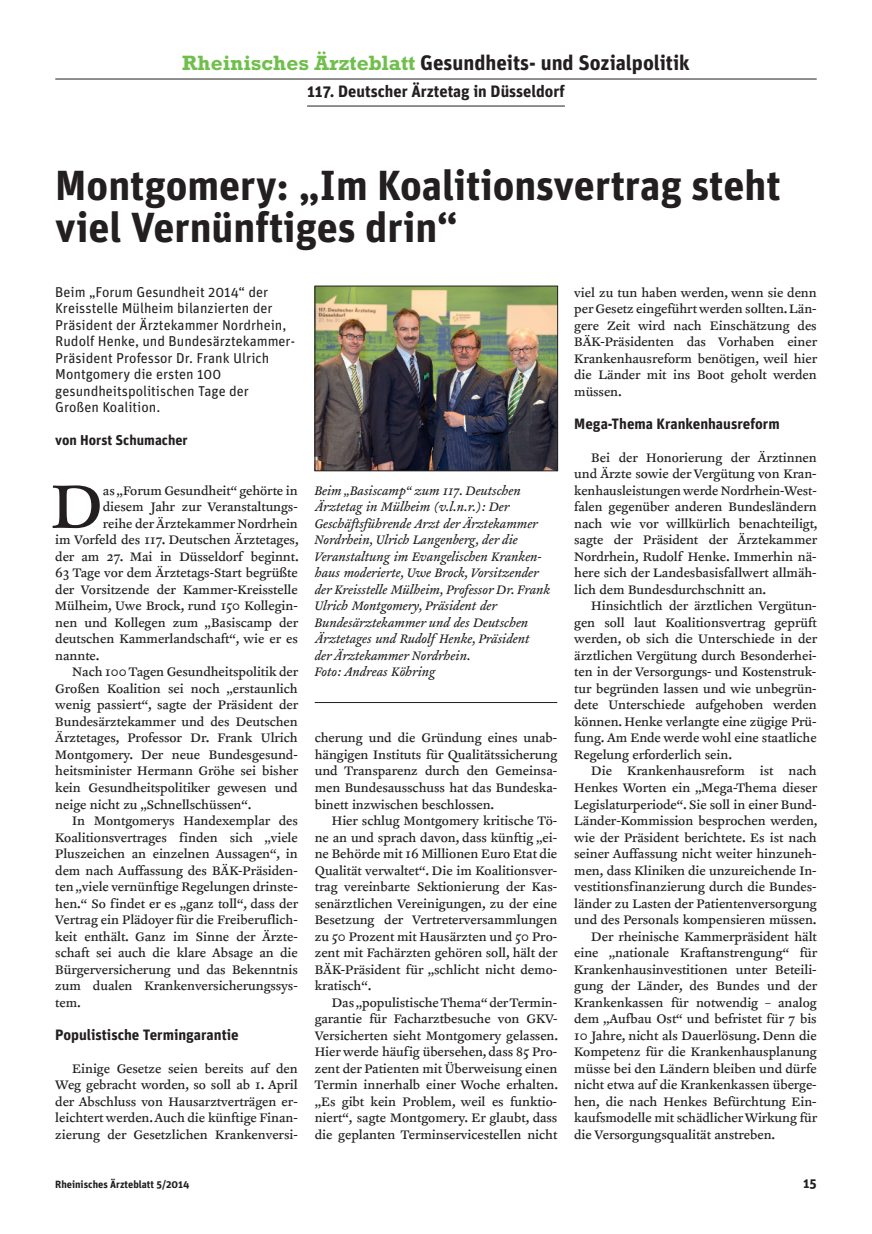
<style>
.page{position:relative;width:872px;height:1234px;background:#fff}
.page>*{position:absolute;margin:0;border:0;box-sizing:border-box;transform-origin:0 0}
.t1{font:70.65px "Clifford Nine Roman";color:#231f20}
.t2{font:700 42px/42px "Unit";color:#231f20}
.t3{font:700 21px "Unit";color:#231f20}
.t4{font:700 16.5px "Unit";color:#231f20}
.t5{font:700 15px "Unit";color:#231f20}
.t6{font:14.25px/16.5px "Clifford Nine Roman";color:#231f20;text-align:justify}
.t7{font:italic 14.25px/16.5px "Clifford Nine";color:#231f20}
.t8{font:14.25px/16.5px "Unit";color:#231f20}
.t9{font:700 14.25px "Unit";color:#231f20}
.t10{font:700 13.5px "Unit";color:#231f20}
.t11{font:700 10.5px "Unit";color:#231f20}
.s1{font-family:"Rockwell";color:#70bf4c}
</style>
<div class="page">
<hr style="left:55px;top:79px;width:761px;height:1px;background:#231f20">
<hr style="left:307px;top:106px;width:258px;height:1px;background:#231f20">
<img style="left:317px;top:288px;width:239px;height:181px">
<div style="left:315px;top:286px;width:243px;height:185px;border:1px solid #231f20"></div>
<hr style="left:315px;top:702px;width:242px;height:1px;background:#231f20">
<h3 class="t3" style="left:182px;top:56px;width:509px"><span class="s1">Rheinisches Ärzteblatt</span> Gesundheits- und Sozialpolitik</h3>
<p class="t4" style="left:307px;top:86px;width:259px">117. Deutscher Ärztetag in Düsseldorf</p>
<h2 class="t2" style="left:55px;top:169px;width:727px">Montgomery: „Im Koalitionsvertrag steht viel Vernünftiges drin“</h2>
<p class="t8" style="left:55px;top:285px;width:241px">Beim „Forum Gesundheit 2014“ der Kreisstelle Mülheim bilanzierten der Präsident der Ärztekammer Nordrhein, Rudolf Henke, und Bundesärztekammer-Präsident Professor Dr. Frank Ulrich Montgomery die ersten 100 gesundheitspolitischen Tage der Großen Koalition.</p>
<p class="t9" style="left:55px;top:435px;width:134px">von Horst Schumacher</p>
<h1 class="t1" style="left:51px;top:470px;width:53px">D</h1>
<p class="t6" style="left:103px;top:482px;width:196px">as „Forum Gesundheit“ gehörte in</p>
<p class="t6" style="left:103px;top:499px;width:196px">diesem Jahr zur Veranstaltungs-</p>
<p class="t6" style="left:103px;top:515px;width:196px">reihe derÄrztekammer Nordrhein</p>
<p class="t6" style="left:55px;top:532px;width:245px">im Vorfeld des 117. Deutschen Ärztetages,</p>
<p class="t6" style="left:55px;top:548px;width:245px">der am 27. Mai in Düsseldorf beginnt.</p>
<p class="t6" style="left:55px;top:565px;width:244px">63 Tage vor dem Ärztetags-Start begrüßte</p>
<p class="t6" style="left:55px;top:581px;width:244px">der Vorsitzende der Kammer-Kreisstelle</p>
<p class="t6" style="left:55px;top:598px;width:244px">Mülheim, Uwe Brock, rund 150 Kollegin-</p>
<p class="t6" style="left:55px;top:614px;width:244px">nen und Kollegen zum „Basiscamp der</p>
<p class="t6" style="left:55px;top:631px;width:244px">deutschen Kammerlandschaft“, wie er es</p>
<p class="t6" style="left:55px;top:647px;width:46px">nannte.</p>
<p class="t6" style="left:72px;top:664px;width:227px">Nach 100Tagen Gesundheitspolitik der</p>
<p class="t6" style="left:55px;top:680px;width:244px">Großen Koalition sei noch „erstaunlich</p>
<p class="t6" style="left:55px;top:697px;width:244px">wenig passiert“, sagte der Präsident der</p>
<p class="t6" style="left:55px;top:713px;width:244px">Bundesärztekammer und des Deutschen</p>
<p class="t6" style="left:55px;top:730px;width:244px">Ärztetages, Professor Dr. Frank Ulrich</p>
<p class="t6" style="left:55px;top:746px;width:244px">Montgomery. Der neue Bundesgesund-</p>
<p class="t6" style="left:55px;top:763px;width:244px">heitsminister Hermann Gröhe sei bisher</p>
<p class="t6" style="left:55px;top:779px;width:244px">kein Gesundheitspolitiker gewesen und</p>
<p class="t6" style="left:55px;top:796px;width:198px">neige nicht zu „Schnellschüssen“.</p>
<p class="t6" style="left:72px;top:812px;width:227px">In Montgomerys Handexemplar des</p>
<p class="t6" style="left:55px;top:829px;width:244px">Koalitionsvertrages finden sich „viele</p>
<p class="t6" style="left:55px;top:845px;width:244px">Pluszeichen an einzelnen Aussagen“, in</p>
<p class="t6" style="left:55px;top:862px;width:244px">dem nach Auffassung des BÄK-Präsiden-</p>
<p class="t6" style="left:55px;top:878px;width:244px">ten„viele vernünftige Regelungen drinste-</p>
<p class="t6" style="left:55px;top:895px;width:244px">hen.“ So findet er es „ganz toll“, dass der</p>
<p class="t6" style="left:55px;top:911px;width:244px">Vertrag ein Plädoyer für die Freiberuflich-</p>
<p class="t6" style="left:55px;top:928px;width:244px">keit enthält. Ganz im Sinne der Ärzte-</p>
<p class="t6" style="left:55px;top:944px;width:244px">schaft sei auch die klare Absage an die</p>
<p class="t6" style="left:55px;top:961px;width:244px">Bürgerversicherung und das Bekenntnis</p>
<p class="t6" style="left:55px;top:977px;width:244px">zum dualen Krankenversicherungssys-</p>
<p class="t6" style="left:55px;top:994px;width:27px">tem.</p>
<p class="t5" style="left:55px;top:1028px;width:185px">Populistische Termingarantie</p>
<p class="t6" style="left:55px;top:1060px;width:244px;text-indent:17px">Einige Gesetze seien bereits auf den Weg gebracht worden, so soll ab 1. April der Abschluss von Hausarztverträgen er&shy;leichtert werden.Auch die künftige Finan&shy;zierung der Gesetzlichen Krankenversi-</p>
<p class="t7" style="left:315px;top:482px;width:237px">Beim „Basiscamp“ zum 117. Deutschen Ärztetag in Mülheim (v.l.n.r.): Der Geschäftsführende Arzt der Ärztekammer Nordrhein, Ulrich Langenberg, der die Veranstaltung im Evangelischen Kranken&shy;haus moderierte, Uwe Brock, Vorsitzender der Kreisstelle Mülheim, Professor Dr. Frank Ulrich Montgomery, Präsident der Bundesärztekammer und des Deutschen Ärztetages und Rudolf Henke, Präsident<br>der Ärztekammer Nordrhein.<br>Foto:Andreas Köhring</p>
<p class="t6" style="left:315px;top:730px;width:244px">cherung und die Gründung eines unab&shy;hängigen Instituts für Qualitätssicherung und Transparenz durch den Gemeinsa&shy;men Bundesausschuss hat das Bundeska&shy;binett inzwischen beschlossen.</p>
<p class="t6" style="left:315px;top:812px;width:244px;text-indent:17px">Hier schlug Montgomery kritische Tö&shy;ne an und sprach davon, dass künftig „ei&shy;ne Behörde mit 16 Millionen Euro Etat die Qualität verwaltet“. Die im Koalitionsver&shy;trag vereinbarte Sektionierung der Kas&shy;senärztlichen Vereinigungen, zu der eine Besetzung der Vertreterversammlungen zu 50 Prozent mit Hausärzten und 50 Pro&shy;zent mit Fachärzten gehören soll, hält der BÄK-Präsident für „schlicht nicht demo&shy;kratisch“.</p>
<p class="t6" style="left:315px;top:994px;width:245px;text-indent:17px">Das „populistischeThema“ derTermin&shy;garantie für Facharztbesuche von GKV-Versicherten sieht Montgomery gelassen.<br>Hier werde häufig übersehen, dass 85 Pro&shy;zent der Patienten mit Überweisung einen Termin innerhalb einer Woche erhalten. „Es gibt kein Problem, weil es funktio&shy;niert“, sagte Montgomery. Er glaubt, dass die geplanten Terminservicestellen nicht</p>
<p class="t6" style="left:574px;top:284px;width:244px">viel zu tun haben werden, wenn sie denn perGesetz eingeführt werden sollten.Län&shy;gere Zeit wird nach Einschätzung des BÄK-Präsidenten das Vorhaben einer Krankenhausreform benötigen, weil hier die Länder mit ins Boot geholt werden müssen.</p>
<p class="t5" style="left:574px;top:418px;width:207px">Mega-Thema Krankenhausreform</p>
<p class="t6" style="left:574px;top:449px;width:245px;text-indent:17px">Bei der Honorierung der Ärztinnen und Ärzte sowie der Vergütung von Kran&shy;kenhausleistungen werde Nordrhein-West&shy;falen gegenüber anderen Bundesländern nach wie vor willkürlich benachteiligt, sagte der Präsident der Ärztekammer Nordrhein, Rudolf Henke. Immerhin nä&shy;here sich der Landesbasisfallwert allmäh&shy;lich dem Bundesdurchschnitt an.</p>
<p class="t6" style="left:574px;top:598px;width:244px;text-indent:17px">Hinsichtlich der ärztlichen Vergütun&shy;gen soll laut Koalitionsvertrag geprüft werden, ob sich die Unterschiede in der ärztlichen Vergütung durch Besonderhei&shy;ten in der Versorgungs- und Kostenstruk&shy;tur begründen lassen und wie unbegrün&shy;dete Unterschiede aufgehoben werden können. Henke verlangte eine zügige Prü&shy;fung. Am Ende werde wohl eine staatliche Regelung erforderlich sein.</p>
<p class="t6" style="left:591px;top:763px;width:227px">Die Krankenhausreform ist nach</p>
<p class="t6" style="left:574px;top:779px;width:244px">Henkes Worten ein „Mega-Thema dieser</p>
<p class="t6" style="left:574px;top:796px;width:244px">Legislaturperiode“. Sie soll in einer Bund-</p>
<p class="t6" style="left:574px;top:812px;width:245px">Länder-Kommission besprochen werden,</p>
<p class="t6" style="left:574px;top:829px;width:244px">wie der Präsident berichtete. Es ist nach</p>
<p class="t6" style="left:574px;top:845px;width:244px">seiner Auffassung nicht weiter hinzuneh-</p>
<p class="t6" style="left:574px;top:862px;width:244px">men, dass Kliniken die unzureichende In-</p>
<p class="t6" style="left:574px;top:878px;width:244px">vestitionsfinanzierung durch die Bundes-</p>
<p class="t6" style="left:574px;top:895px;width:244px">länder zu Lasten der Patientenversorgung</p>
<p class="t6" style="left:574px;top:911px;width:244px">und des Personals kompensieren müssen.</p>
<p class="t6" style="left:591px;top:928px;width:227px">Der rheinische Kammerpräsident hält</p>
<p class="t6" style="left:574px;top:944px;width:244px">eine „nationale Kraftanstrengung“ für</p>
<p class="t6" style="left:574px;top:961px;width:244px">Krankenhausinvestitionen unter Beteili-</p>
<p class="t6" style="left:574px;top:977px;width:244px">gung der Länder, des Bundes und der</p>
<p class="t6" style="left:574px;top:994px;width:244px">Krankenkassen für notwendig – analog</p>
<p class="t6" style="left:574px;top:1010px;width:244px">dem „Aufbau Ost“ und befristet für 7 bis</p>
<p class="t6" style="left:574px;top:1027px;width:244px">10 Jahre, nicht als Dauerlösung. Denn die</p>
<p class="t6" style="left:574px;top:1043px;width:244px">Kompetenz für die Krankenhausplanung</p>
<p class="t6" style="left:574px;top:1060px;width:244px">müsse bei den Ländern bleiben und dürfe</p>
<p class="t6" style="left:574px;top:1076px;width:244px">nicht etwa auf die Krankenkassen überge-</p>
<p class="t6" style="left:574px;top:1093px;width:244px">hen, die nach Henkes Befürchtung Ein-</p>
<p class="t6" style="left:574px;top:1109px;width:244px">kaufsmodelle mit schädlicherWirkung für</p>
<p class="t6" style="left:574px;top:1126px;width:202px">die Versorgungsqualität anstreben.</p>
<p class="t11" style="left:55px;top:1180px;width:136px">Rheinisches Ärzteblatt 5/2014</p>
<p class="t10" style="left:803px;top:1178px;width:15px">15</p>
</div>
